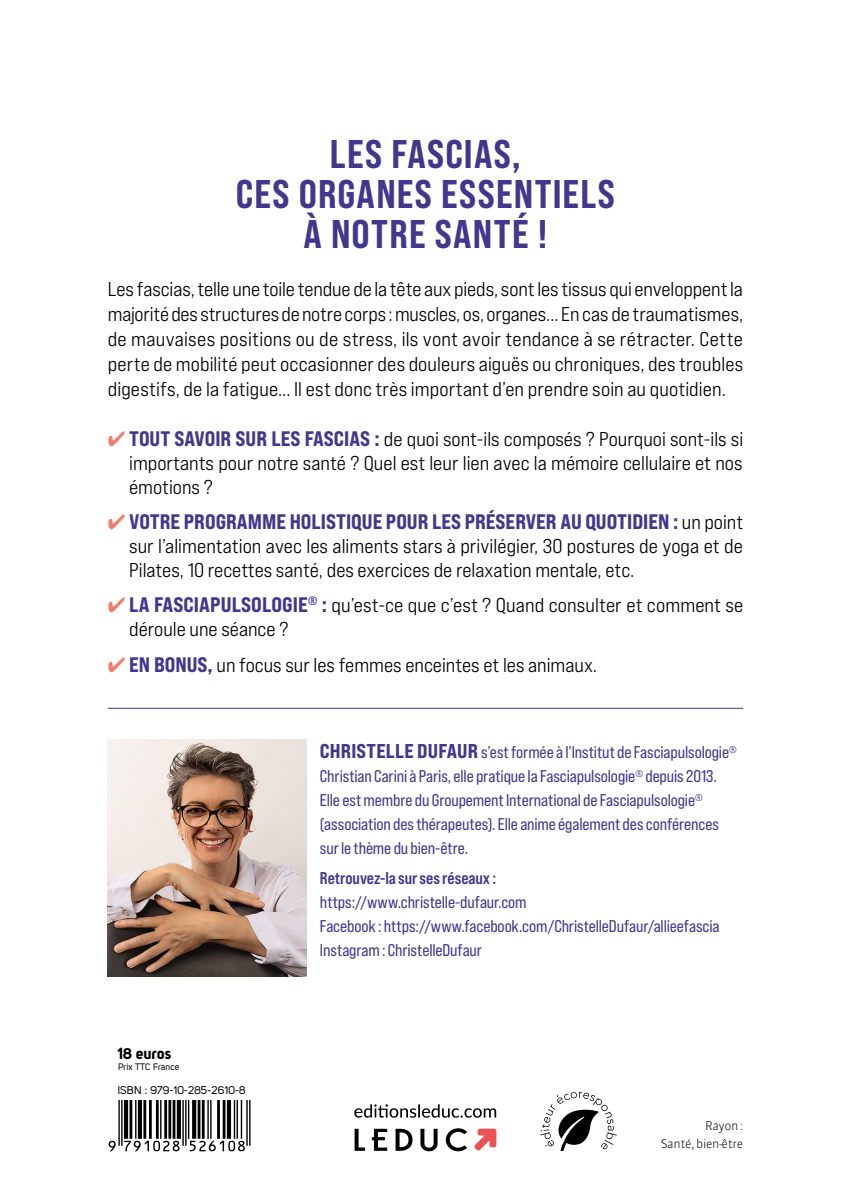
<style>
.page{position:relative;width:851px;height:1191px;background:#fff}
.page>*{position:absolute;margin:0;border:0;box-sizing:border-box;transform-origin:0 0}
.t1{font:40px/40px "Bebas Neue Pro Sm E Eb";letter-spacing:.035em;color:#42378d;text-align:center}
.t2{font:21px "Bebas Neue Pro Exp Eb";color:#42378d}
.t3{font:20px/25px "Bebas Neue Pro Exp Md";color:#000;text-align:justify}
.t4{font:17px/24px "Bebas Neue Pro Sm E Rg";letter-spacing:-.005em;color:#42378d}
.t5{font:17px "Bebas Neue Pro Sm E Bd";color:#42378d}
.t6{font:15.8px "Uni Sans Bold";color:#000}
.t7{font:300 12px/18.4px "Sanuk";letter-spacing:-.03em;color:#000;text-align:right}
.t8{font:11.2px "Uni Sans Regular";letter-spacing:.01em;color:#000}
.t9{font:9.2px "Uni Sans Regular";color:#000}
.s1{color:#ef7e71}
.s2{font-family:"Bebas Neue Pro Exp Eb";font-size:21px;color:#42378d}
.s3{font-family:"Bebas Neue Pro Exp Md";font-size:20px;color:#000}
.s4{font-family:"Bebas Neue Pro Exp Eb";font-size:20px}
</style>
<div class="page">
<hr style="left:850px;top:0;width:1px;height:1191px;background:#42378d">
<svg style="left:109px;top:1100px;width:141px;height:51px"></svg>
<svg style="left:354px;top:1104px;width:142px;height:13px"></svg>
<svg style="left:354px;top:1128px;width:11px;height:22px"></svg>
<svg style="left:372px;top:1128px;width:15px;height:22px"></svg>
<svg style="left:395px;top:1128px;width:17px;height:22px"></svg>
<svg style="left:420px;top:1128px;width:17px;height:23px"></svg>
<svg style="left:446px;top:1128px;width:21px;height:23px"></svg>
<svg style="left:474px;top:1128px;width:22px;height:22px"></svg>
<svg style="left:540px;top:1091px;width:76px;height:60px"></svg>
<img style="left:108px;top:739px;width:198px;height:237px">
<hr style="left:108px;top:708px;width:635px;height:1px;background:#42378d">
<h1 class="t1" style="left:236px;top:133px;width:380px">LES FASCIAS,<br>CES ORGANES ESSENTIELS<br>À NOTRE SANTÉ !</h1>
<p class="t3" style="left:108px;top:276px;width:637px">Les fascias, telle une toile tendue de la tête aux pieds, sont les tissus qui enveloppent la majorité des structures de notre corps : muscles, os, organes… En cas de traumatismes, de mauvaises positions ou de stress, ils vont avoir tendance à se rétracter. Cette perte de mobilité peut occasionner des douleurs aiguës ou chroniques, des troubles digestifs, de la fatigue... Il est donc très important d’en prendre soin au quotidien.</p>
<p class="t3" style="left:129px;top:426px;width:615px;line-height:24px;text-indent:-21px"><span class="s1">✔</span> <span class="s2">TOUT SAVOIR SUR LES FASCIAS :</span> de quoi sont-ils composés ? Pourquoi sont-ils si importants pour notre santé ? Quel est leur lien avec la mémoire cellulaire et nos émotions ?</p>
<p class="t2" style="left:108px;top:508px;width:636px"><span class="s1">✔</span> VOTRE PROGRAMME HOLISTIQUE POUR LES PRÉSERVER AU QUOTIDIEN : <span class="s3">un point</span></p>
<p class="t3" style="left:129px;top:533px;width:615px;line-height:24px">sur l’alimentation avec les aliments stars à privilégier, 30 postures de yoga et de<br>Pilates, 10 recettes santé, des exercices de relaxation mentale, etc.</p>
<p class="t3" style="left:129px;top:593px;width:615px;line-height:24px;text-indent:-21px"><span class="s1">✔</span> <span class="s2">LA FASCIAPULSOLOGIE</span><sup>®</sup> <span class="s2">:</span> qu’est-ce que c’est ? Quand consulter et comment se déroule une séance ?</p>
<p class="t3" style="left:108px;top:652px;width:490px"><span class="s1">✔</span> <span class="s2">EN BONUS,</span> un focus sur les femmes enceintes et les animaux.</p>
<p class="t6" style="left:118px;top:1043px;width:55px">18 euros</p>
<p class="t9" style="left:118px;top:1061px;width:63px">Prix TTC France</p>
<p class="t8" style="left:118px;top:1084px;width:129px">ISBN : 979-10-285-2610-8</p>
<p class="t4" style="left:320px;top:740px;width:418px"><span class="s4">CHRISTELLE DUFAUR</span> s’est formée à l’Institut de Fasciapulsologie<sup>® </sup>Christian Carini à Paris, elle pratique la Fasciapulsologie<sup>®</sup> depuis 2013.<br>Elle est membre du Groupement International de Fasciapulsologie<sup>® </sup>(association des thérapeutes). Elle anime également des conférences sur le thème du bien-être.</p>
<p class="t5" style="left:320px;top:868px;width:178px">Retrouvez-la sur ses réseaux :</p>
<p class="t4" style="left:320px;top:890px;width:401px">https://www.christelle-dufaur.com<br>Facebook : https://www.facebook.com/ChristelleDufaur/allieefascia<br>Instagram : ChristelleDufaur</p>
<p class="t7" style="left:660px;top:1116px;width:84px">Rayon :<br>Santé, bien-être</p>
</div>
